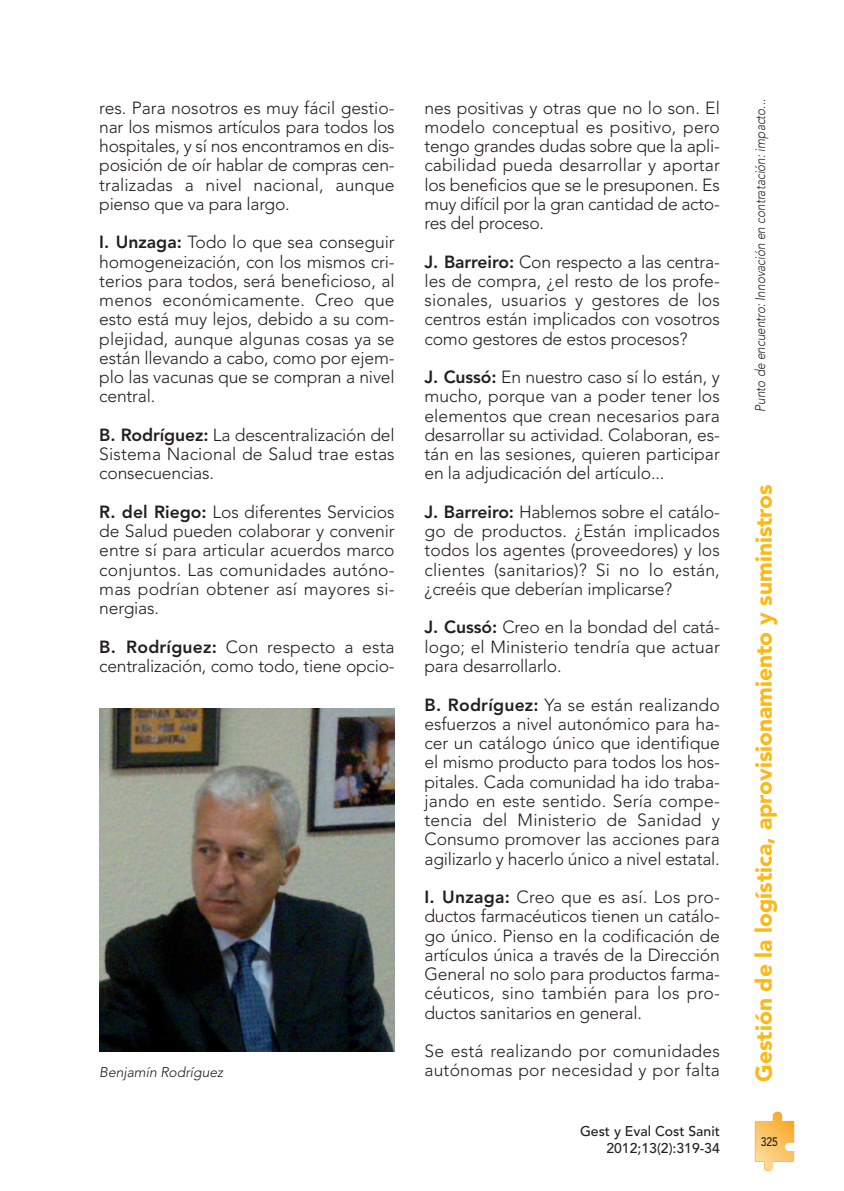
<style>
.page{position:relative;width:844px;height:1191px;background:#fff}
.page>*{position:absolute;margin:0;border:0;box-sizing:border-box;transform-origin:0 0}
.t1{font:900 22.75px "Avenir";color:#fcb814}
.t2{font:300 17.5px/19.2px "Avenir";letter-spacing:-.01em;color:#231f20;text-align:justify}
.t3{font:300 17.5px/19.2px "Avenir";letter-spacing:.01em;color:#231f20}
.t4{font:italic 300 14px "Avenir";color:#231f20;scale:.85 1}
.t5{font:500 14px/17.5px "Avenir";color:#231f20;text-align:right}
.t6{font:italic 300 14px "Avenir";color:#231f20}
.t7{font:500 12.25px "Avenir";color:#231f20;scale:.85 1}
.s1{font-weight:800}
</style>
<div class="page">
<img style="left:99px;top:708px;width:295px;height:343px">
<svg style="left:754px;top:1111px;width:40px;height:60px"></svg>
<p class="t2" style="left:99px;top:99px;width:297px">res. Para nosotros es muy fácil gestio&shy;nar los mismos artículos para todos los hospitales, y sí nos encontramos en dis&shy;posición de oír hablar de compras cen&shy;tralizadas a nivel nacional, aunque pienso que va para largo.</p>
<p class="t2" style="left:99px;top:234px;width:297px"><span class="s1">I. Unzaga:</span> Todo lo que sea conseguir homogeneización, con los mismos cri&shy;terios para todos, será beneficioso, al menos económicamente. Creo que esto está muy lejos, debido a su com&shy;plejidad, aunque algunas cosas ya se están llevando a cabo, como por ejem&shy;plo las vacunas que se compran a nivel central.</p>
<p class="t2" style="left:99px;top:427px;width:297px"><span class="s1">B. Rodríguez:</span> La descentralización del Sistema Nacional de Salud trae estas consecuencias.</p>
<p class="t2" style="left:99px;top:504px;width:297px"><span class="s1">R. del Riego:</span> Los diferentes Servicios de Salud pueden colaborar y convenir entre sí para articular acuerdos marco conjuntos. Las comunidades autóno&shy;mas podrían obtener así mayores si&shy;nergias.</p>
<p class="t2" style="left:99px;top:638px;width:297px"><span class="s1">B. Rodríguez:</span> Con respecto a esta centralización, como todo, tiene opcio-</p>
<p class="t6" style="left:99px;top:1066px;width:125px">Benjamín Rodríguez</p>
<p class="t2" style="left:424px;top:99px;width:297px">nes positivas y otras que no lo son. El modelo conceptual es positivo, pero tengo grandes dudas sobre que la apli&shy;cabilidad pueda desarrollar y aportar los beneficios que se le presuponen. Es muy difícil por la gran cantidad de acto&shy;res del proceso.</p>
<p class="t2" style="left:424px;top:253px;width:297px"><span class="s1">J. Barreiro:</span> Con respecto a las centra&shy;les de compra, ¿el resto de los profe&shy;sionales, usuarios y gestores de los centros están implicados con vosotros como gestores de estos procesos?</p>
<p class="t2" style="left:424px;top:369px;width:297px"><span class="s1">J. Cussó:</span> En nuestro caso sí lo están, y mucho, porque van a poder tener los elementos que crean necesarios para desarrollar su actividad. Colaboran, es&shy;tán en las sesiones, quieren participar en la adjudicación del artículo...</p>
<p class="t2" style="left:424px;top:504px;width:297px"><span class="s1">J. Barreiro:</span> Hablemos sobre el catálo&shy;go de productos. ¿Están implicados todos los agentes (proveedores) y los clientes (sanitarios)? Si no lo están, ¿creéis que deberían implicarse?</p>
<p class="t2" style="left:424px;top:619px;width:297px"><span class="s1">J. Cussó:</span> Creo en la bondad del catá&shy;logo; el Ministerio tendría que actuar para desarrollarlo.</p>
<p class="t2" style="left:424px;top:696px;width:297px"><span class="s1">B. Rodríguez:</span> Ya se están realizando esfuerzos a nivel autonómico para ha&shy;cer un catálogo único que identifique el mismo producto para todos los hos&shy;pitales. Cada comunidad ha ido traba&shy;jando en este sentido. Sería compe&shy;tencia del Ministerio de Sanidad y Consumo promover las acciones para agilizarlo y hacerlo único a nivel estatal.</p>
<p class="t2" style="left:424px;top:889px;width:297px"><span class="s1">I. Unzaga:</span> Creo que es así. Los pro&shy;ductos farmacéuticos tienen un catálo&shy;go único. Pienso en la codificación de artículos única a través de la Dirección General no solo para productos farma&shy;céuticos, sino también para los pro&shy;ductos sanitarios en general.</p>
<p class="t3" style="left:424px;top:1043px;width:297px">Se está realizando por comunidades autónomas por necesidad y por falta</p>
<p class="t5" style="left:580px;top:1123px;width:141px">Gest y Eval Cost Sanit<br>2012;13(2):319-34</p>
<p class="t4" style="left:754px;top:411px;width:369px;rotate:-90deg">Punto de encuentro: Innovación en contratación: impacto...</p>
<h1 class="t1" style="left:754px;top:1081px;width:599px;rotate:-90deg">Gestión de la logística, aprovisionamiento y suministros</h1>
<p class="t7" style="left:760px;top:1136px;width:22px">325</p>
</div>
